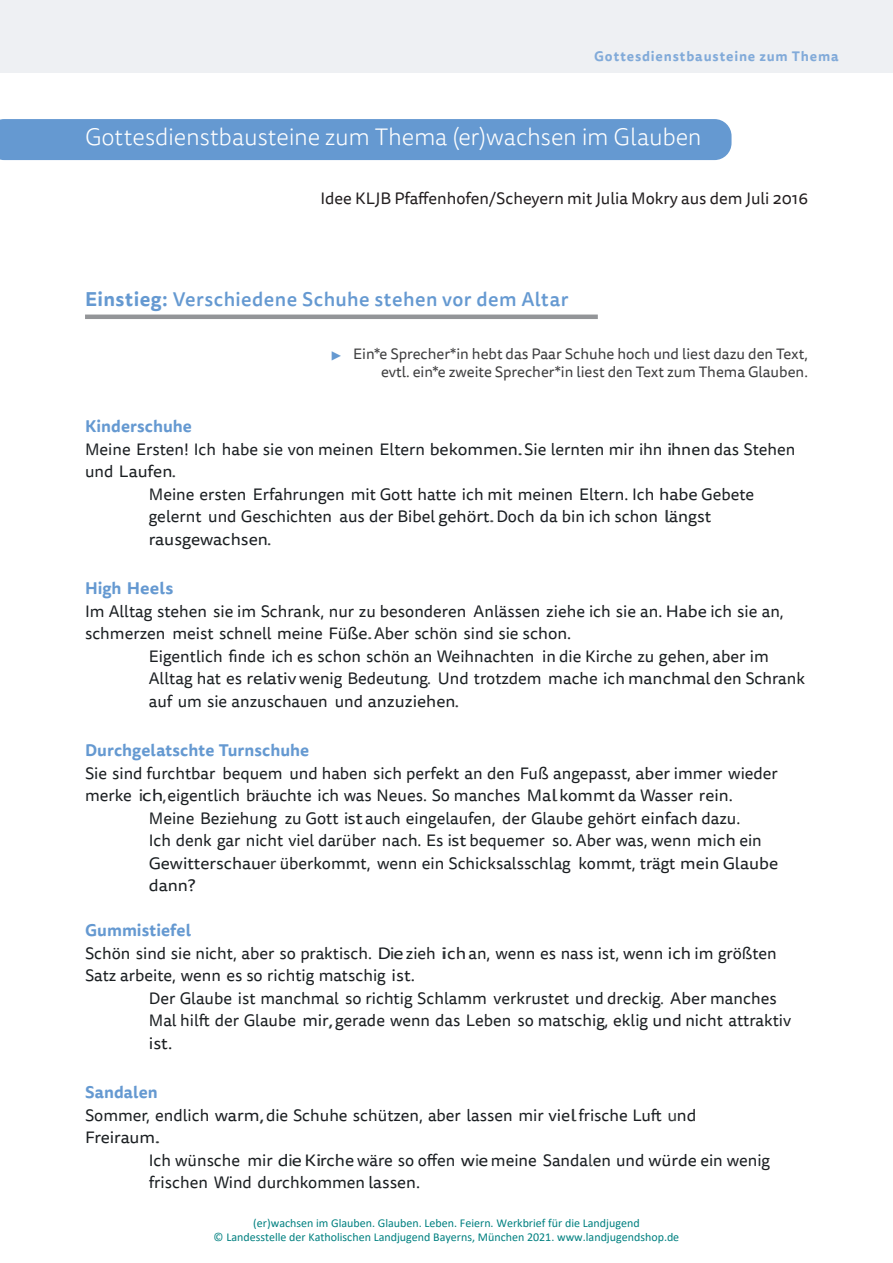
<style>
.page{position:relative;width:893px;height:1263px;background:#fff}
.page>*{position:absolute;margin:0;border:0;box-sizing:border-box;transform-origin:0 0}
.t1{font:300 24px "Tisa Sans Pro";letter-spacing:-.01em;color:#fff}
.t2{font:500 19.5px "Tisa Sans Pro";letter-spacing:.02em;color:#6599d1}
.t3{font:16.5px/22.5px "Tisa Sans Pro";color:#1b1f22}
.t4{font:16.5px "Tisa Sans Pro";color:#1b1f22;scale:1.05 1}
.t5{font:16.5px "Tisa Sans Pro";color:#231f20}
.t6{font:700 16.5px "Tisa Sans Pro";letter-spacing:.005em;color:#6599d1}
.t7{font:16.5px "Tisa Sans Pro";color:#1b1f22;scale:1.06 1}
.t8{font:15px/18px "Tisa Sans Pro";color:#3e3e3f;text-align:right}
.t9{font:700 13.5px "Tisa Sans Pro";letter-spacing:.065em;color:#81aad9}
.t10{font:12px/14.4px "Calibri";color:#008080;text-align:center}
.s1{font-weight:700}
.s2{font-family:"DejaVu Sans";font-size:12px;color:#6599d1}
.s3{color:#373b3d}
.s4{color:#4b4e50}
.s5{font-weight:700;color:#6599d1}
</style>
<div class="page">
<div style="left:0;top:0;width:893px;height:72px;background:#eef0f3"></div>
<div style="left:0;top:119px;width:731px;height:41px;background:#6599d1"></div>
<hr style="left:85px;top:315px;width:513px;height:4px;background:#939598">
<p class="t9" style="left:594px;top:46px;width:246px">Gottesdienstbausteine zum Thema</p>
<h1 class="t1" style="left:85px;top:121px;width:618px">Gottesdienstbausteine zum Thema (er)wachsen im Glauben</h1>
<p class="t5" style="left:320px;top:188px;width:489px">Idee KLJB Pfaffenhofen/Scheyern mit Julia Mokry aus dem Juli 2016</p>
<p class="t2" style="left:85px;top:286px;width:485px"><span class="s1">Einstieg:</span> Verschiedene Schuhe stehen vor dem Altar</p>
<p class="t8" style="left:332px;top:345px;width:478px"><span class="s2">▶</span> Ein*e Sprecher*in hebt das Paar Schuhe hoch und liest dazu den Text, evtl. ein*e zweite Sprecher*in liest den Text zum Thema Glauben.</p>
<p class="t6" style="left:85px;top:414px;width:108px">Kinderschuhe</p>
<p class="t3" style="left:85px;top:438px;width:712px">Meine Ersten! Ich habe sie von meinen Eltern bekommen<span class="s3">.</span>Sie lernten mir ihn <span class="s3">i</span>hnen das Stehen</p>
<p class="t3" style="left:85px;top:460px;width:93px">und Laufen<span class="s3">.</span></p>
<p class="t3" style="left:149px;top:483px;width:607px">Meine ersten Erfahrungen mit Gott hatte ich mit meinen Eltern. Ich habe Gebete</p>
<p class="t3" style="left:149px;top:505px;width:564px">gelernt und Geschichten aus der Bibel gehört<span class="s4">.</span>Doch da bin ich schon <span class="s3">l</span>ängst</p>
<p class="t7" style="left:149px;top:528px;width:118px">rausgewachsen<span class="s3">.</span></p>
<p class="t6" style="left:85px;top:576px;width:90px">High Heels</p>
<p class="t3" style="left:85px;top:600px;width:700px">Im Alltag stehen sie im Schrank, nur zu besonderen Anlässen ziehe ich sie an. Habe ich sie an, schmerzen meist schnell meine Füße<span class="s4">.</span>Aber schön sind sie schon.</p>
<p class="t3" style="left:149px;top:645px;width:658px">Eigentlich finde ich es schon schön an Weihnachten in die Kirche zu gehen, aber im<br>Alltag hat es re<span class="s3">l</span>ativ wenig Bedeutung<span class="s3">.</span> Und trotzdem mache ich manchmal den Schrank auf um sie anzuschauen und anzuziehen<span class="s3">.</span></p>
<p class="t6" style="left:85px;top:738px;width:226px">Durchgelatschte Turnschuhe</p>
<p class="t3" style="left:85px;top:762px;width:694px">Sie sind furchtbar bequem und haben sich perfekt an den Fuß angepasst, aber immer wieder</p>
<p class="t3" style="left:85px;top:784px;width:649px">merke <span class="s3">i</span>ch<span class="s3">,</span> eigentlich bräuchte ich was Neues. So manches Ma<span class="s3">l</span>kommt da Wasser rein.</p>
<p class="t3" style="left:149px;top:807px;width:593px">Meine Beziehung zu Gott <span class="s3">i</span>st auch eingelaufen, der Glaube gehört einfach dazu.</p>
<p class="t3" style="left:149px;top:829px;width:614px">Ich denk gar nicht viel darüber nach. Es <span class="s3">i</span>st bequemer so. Aber was, wenn m<span class="s3">i</span>ch ein</p>
<p class="t4" style="left:149px;top:852px;width:601px">Gewitterschaue<span class="s3">r</span> überkommt, wenn ein Schicksalsschlag kommt, trägt mein Glaube</p>
<p class="t7" style="left:149px;top:874px;width:45px">dann?</p>
<p class="t3" style="left:85px;top:919px;width:693px"><span class="s5">Gummistiefel<br></span>Schön sind sie nicht, aber so praktisch. D<span class="s3">i</span>e zieh <span class="s3">i</span>ch an, wenn es nass ist, wenn ich im größten<br>Satz arbeite, wenn es so richtig matschig ist.</p>
<p class="t3" style="left:149px;top:987px;width:644px">Der Glaube ist manchmal so richtig Schlamm verkrustet und dreckig<span class="s3">.</span> Aber manches<br>Mal hilft der Glaube mir<span class="s3">,</span>gerade wenn das Leben so matschig, eklig und nicht attraktiv ist.</p>
<p class="t3" style="left:85px;top:1081px;width:613px"><span class="s5">Sandalen<br></span>Sommer, endlich warm<span class="s3">,</span>die Schuhe schützen, aber lassen mir vie<span class="s3">l</span>frische Luft <span class="s3">u</span>nd<br>Freiraum<span class="s3">.</span></p>
<p class="t3" style="left:149px;top:1149px;width:623px">Ich wünsche mir d<span class="s3">i</span>e K<span class="s3">i</span>rche wäre so offen w<span class="s4">i</span>e meine Sanda<span class="s3">l</span>en und würde ein wenig frischen Wind durchkommen lassen.</p>
<p class="t10" style="left:214px;top:1215px;width:467px">(er)wachsen im Glauben. Glauben. Leben. Feiern. Werkbrief für die Landjugend<br>© Landesstelle der Katholischen Landjugend Bayerns, München 2021. www.landjugendshop.de</p>
</div>
